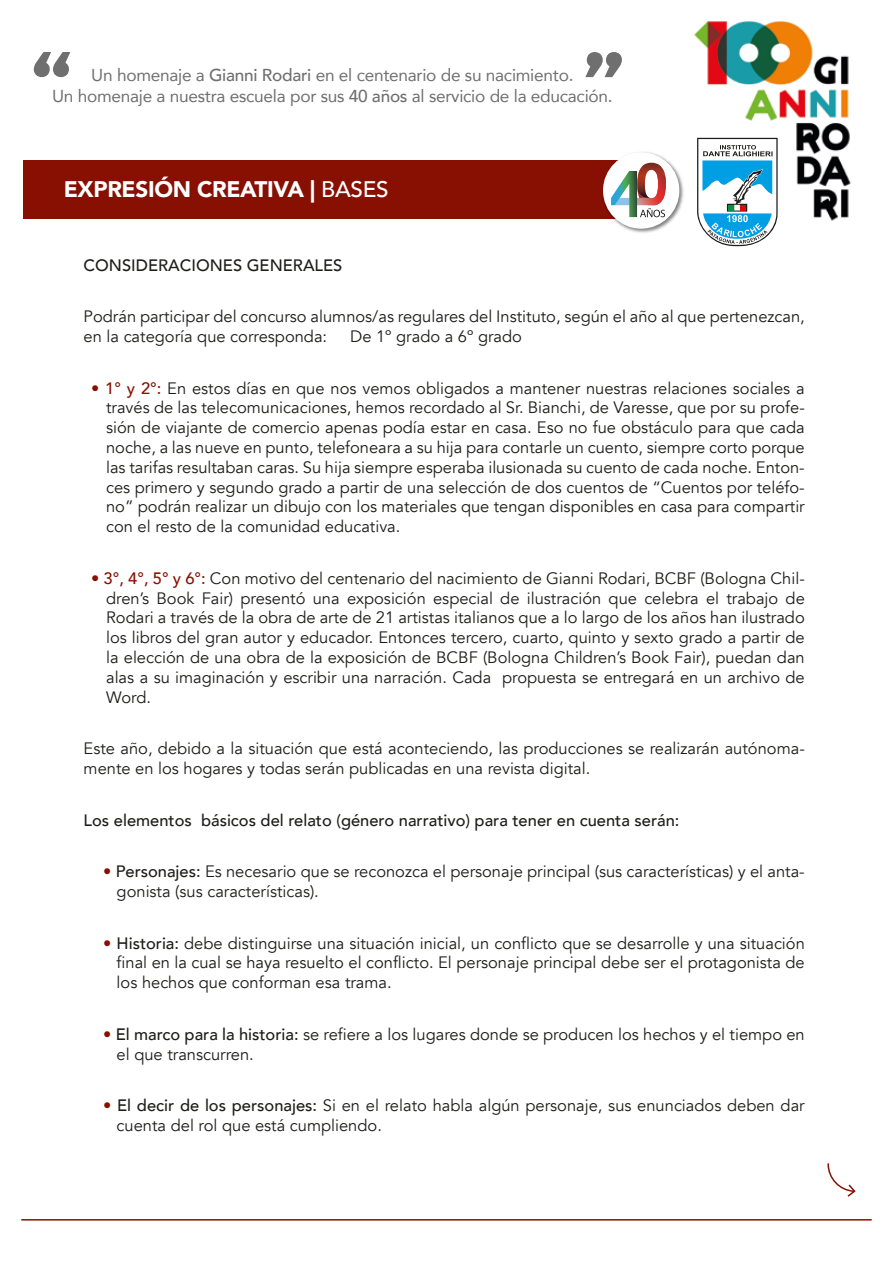
<style>
.page{position:relative;width:893px;height:1263px;background:#fff}
.page>*{position:absolute;margin:0;border:0;box-sizing:border-box;transform-origin:0 0}
.t1{font:900 22.5px "Avenir";letter-spacing:-.015em;color:#fff}
.t2{font:17.25px/21.5px "Avenir";letter-spacing:-.015em;color:#706f6f;text-align:center}
.t3{font:16.5px/19.8px "Avenir";color:#1d1d1b}
.t4{font:500 16.5px "Avenir";color:#1d1d1b}
.s1{font-weight:500}
.s2{color:#881002}
.s3{font-weight:500;color:#881002}
</style>
<div class="page">
<img style="left:694px;top:21px;width:157px;height:200px">
<div style="left:685px;top:122px;width:106px;height:102px;background:#fff"></div>
<div style="left:23px;top:160px;width:611px;height:58px;background:#881002"></div>
<hr style="left:21px;top:1219px;width:851px;height:1px;background:#881002">
<svg style="left:34px;top:52px;width:36px;height:25px"></svg>
<svg style="left:585px;top:52px;width:37px;height:25px"></svg>
<svg style="left:697px;top:138px;width:81px;height:108px"></svg>
<img style="left:600px;top:152px;width:84px;height:81px">
<div style="left:603px;top:152px;width:76px;height:77px;background:#fff;border-radius:50%"></div>
<svg style="left:611px;top:163px;width:55px;height:54px"></svg>
<svg style="left:827px;top:1163px;width:29px;height:34px"></svg>
<p class="t2" style="left:52px;top:63px;width:562px">Un homenaje a <span class="s1">Gianni Rodari</span> en el centenario de su nacimiento.<br>Un homenaje a nuestra escuela por sus <span class="s1">40 años</span> al servicio de la educación.</p>
<h1 class="t1" style="left:64px;top:169px;width:326px">EXPRESIÓN CREATIVA | <span class="s1">BASES</span></h1>
<p class="t4" style="left:84px;top:251px;width:260px">CONSIDERACIONES GENERALES</p>
<p class="t3" style="left:84px;top:307px;width:723px">Podrán participar del concurso alumnos/as regulares del Instituto, según el año al que pertenezcan, en la categoría que corresponda:</p>
<p class="t3" style="left:350px;top:327px;width:173px">De 1º grado a 6º grado</p>
<p class="t3" style="left:106px;top:378px;width:700px;text-align:justify;text-indent:-15px"><span class="s2">•</span> <span class="s3">1° y 2°:</span> En estos días en que nos vemos obligados a mantener nuestras relaciones sociales a través de las telecomunicaciones, hemos recordado al Sr. Bianchi, de Varesse, que por su profe&shy;sión de viajante de comercio apenas podía estar en casa. Eso no fue obstáculo para que cada noche, a las nueve en punto, telefoneara a su hija para contarle un cuento, siempre corto porque las tarifas resultaban caras. Su hija siempre esperaba ilusionada su cuento de cada noche. Enton&shy;ces primero y segundo grado a partir de una selección de dos cuentos de “Cuentos por teléfo&shy;no” podrán realizar un dibujo con los materiales que tengan disponibles en casa para compartir con el resto de la comunidad educativa.</p>
<p class="t3" style="left:106px;top:568px;width:700px;text-align:justify;text-indent:-15px"><span class="s2">•</span> <span class="s3">3°, 4°, 5° y 6°:</span> Con motivo del centenario del nacimiento de Gianni Rodari, BCBF (Bologna Chil&shy;dren’s Book Fair) presentó una exposición especial de ilustración que celebra el trabajo de Rodari a través de la obra de arte de 21 artistas italianos que a lo largo de los años han ilustrado los libros del gran autor y educador. Entonces tercero, cuarto, quinto y sexto grado a partir de la elección de una obra de la exposición de BCBF (Bologna Children’s Book Fair), puedan dan alas a su imaginación y escribir una narración. Cada propuesta se entregará en un archivo de Word.</p>
<p class="t3" style="left:84px;top:739px;width:723px">Este año, debido a la situación que está aconteciendo, las producciones se realizarán autónoma&shy;mente en los hogares y todas serán publicadas en una revista digital.</p>
<p class="t4" style="left:84px;top:806px;width:597px">Los elementos básicos del relato (género narrativo) para tener en cuenta serán:</p>
<p class="t3" style="left:117px;top:862px;width:690px;text-indent:-13px"><span class="s2">•</span> <span class="s1">Personajes:</span> Es necesario que se reconozca el personaje principal (sus características) y el anta&shy;gonista (sus características).</p>
<p class="t3" style="left:117px;top:933px;width:690px;text-align:justify;text-indent:-14px"><span class="s2">•</span> <span class="s1">Historia:</span> debe distinguirse una situación inicial, un conflicto que se desarrolle y una situación final en la cual se haya resuelto el conflicto. El personaje principal debe ser el protagonista de los hechos que conforman esa trama.</p>
<p class="t3" style="left:117px;top:1024px;width:690px;text-indent:-13px"><span class="s2">•</span> <span class="s1">El marco para la historia:</span> se refiere a los lugares donde se producen los hechos y el tiempo en el que transcurren.</p>
<p class="t3" style="left:117px;top:1096px;width:690px;text-indent:-13px"><span class="s2">•</span> <span class="s1">El decir de los personajes:</span> Si en el relato habla algún personaje, sus enunciados deben dar cuenta del rol que está cumpliendo.</p>
</div>
